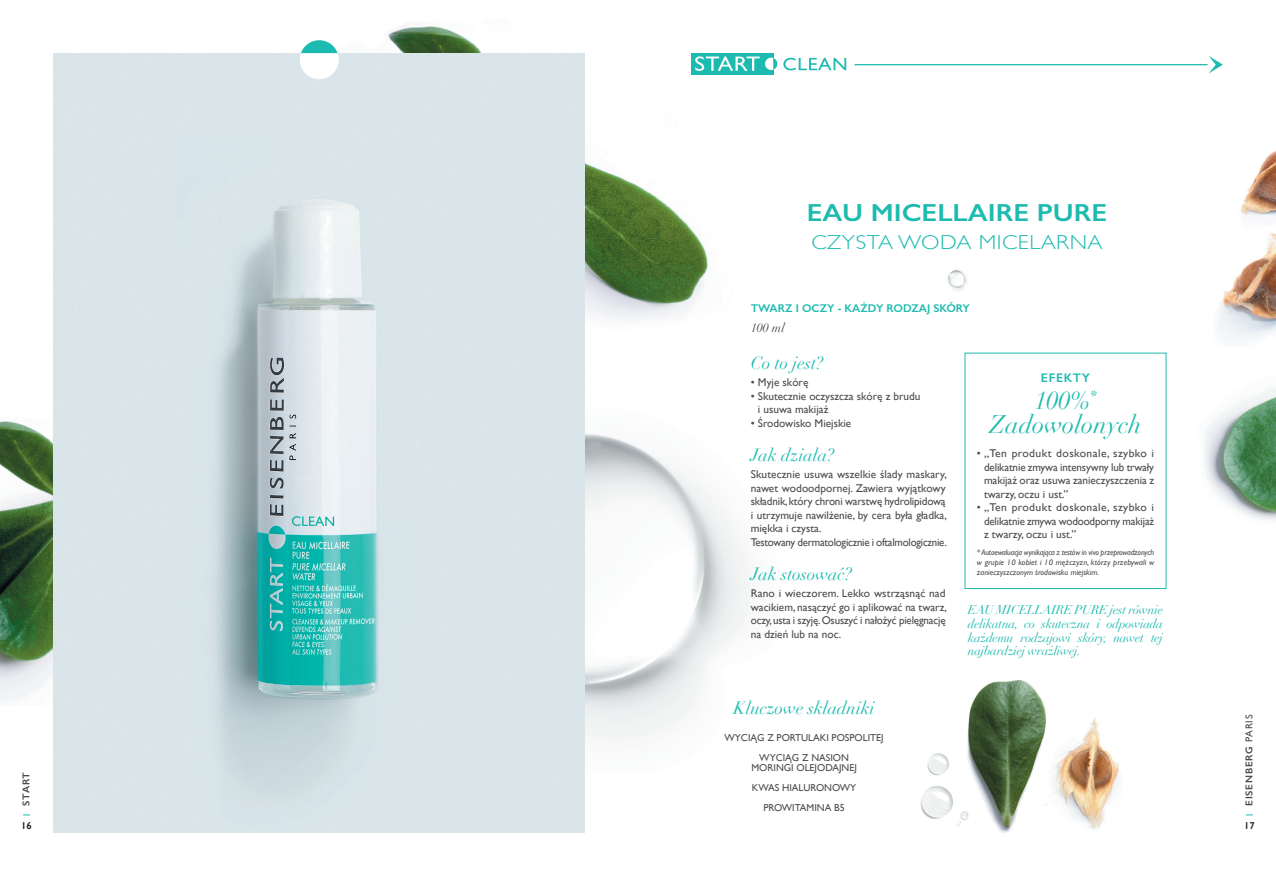
<style>
.page{position:relative;width:1276px;height:886px;background:#fff}
.page>*{position:absolute;margin:0;border:0;box-sizing:border-box;transform-origin:0 0}
.t1{font:italic 25px/23.8px "Didot";color:#1dbbaf;text-align:center}
.t2{font:600 24.75px "Gill Sans";color:#1dbbaf;scale:1.11 1}
.t3{font:300 20.25px "Gill Sans";letter-spacing:.025em;color:#1dbbaf;scale:1.11 1}
.t4{font:italic 17.5px "Didot";color:#1dbbaf}
.t5{font:italic 12.5px/13.8px "Didot";letter-spacing:-.02em;color:#1dbbaf;text-align:justify}
.t6{font:600 12.5px "Gill Sans";letter-spacing:.05em;color:#1dbbaf}
.t7{font:italic 12.5px "Didot";color:#4b4c4d}
.t8{font:11.25px/13.5px "Gill Sans";color:#4b4c4d;text-align:justify}
.t9{font:600 11.25px "Gill Sans";color:#1dbbaf}
.t10{font:10px/20px "Gill Sans";color:#4b4c4d;text-align:center}
.t11{font:600 10px "Gill Sans";letter-spacing:.075em;color:#4b4c4d}
.t12{font:600 10px "Gill Sans";color:#231f20}
.t13{font:italic 8.12px/9.8px "Gill Sans";color:#4b4c4d;text-align:justify}
.s1{font-weight:400}
</style>
<div class="page">
<img style="left:585px;top:434px;width:165px;height:307px">
<img style="left:388px;top:25px;width:94px;height:28px">
<img style="left:585px;top:74px;width:147px;height:245px">
<img style="left:0;top:421px;width:53px;height:280px">
<img style="left:53px;top:53px;width:532px;height:780px">
<img style="left:1181px;top:64px;width:95px;height:277px">
<img style="left:948px;top:270px;width:19px;height:21px">
<img style="left:920px;top:680px;width:213px;height:153px">
<div style="left:300px;top:40px;width:39px;height:39px;background:#fff;border-radius:50%"></div>
<svg style="left:301px;top:40px;width:36px;height:13px"></svg>
<div style="left:691px;top:53px;width:82px;height:21px;background:#1dbbaf"></div>
<svg style="left:695px;top:56px;width:65px;height:15px"></svg>
<div style="left:765px;top:58px;width:12px;height:12px;background:#fff;border-radius:50%"></div>
<svg style="left:773px;top:58px;width:4px;height:12px"></svg>
<svg style="left:783px;top:58px;width:63px;height:12px"></svg>
<hr style="left:854px;top:64px;width:353px;height:1px;background:#1dbbaf">
<svg style="left:1208px;top:56px;width:14px;height:17px"></svg>
<img style="left:1204px;top:388px;width:72px;height:133px">
<p class="t11" style="left:20px;top:806px;width:35px;rotate:-90deg">START</p>
<p class="t12" style="left:21px;top:820px;width:12px">16</p>
<h2 class="t2" style="left:806px;top:197px;width:272px">EAU MICELLAIRE PURE</h2>
<h3 class="t3" style="left:811px;top:227px;width:264px">CZYSTA WODA MICELARNA</h3>
<p class="t9" style="left:751px;top:302px;width:220px">TWARZ I OCZY - KAŻDY RODZAJ SKÓRY</p>
<p class="t7" style="left:751px;top:319px;width:36px">100 ml</p>
<h3 class="t4" style="left:751px;top:352px;width:74px">Co to jest?</h3>
<p class="t8" style="left:751px;top:376px;width:59px">• Myje skórę</p>
<p class="t8" style="left:758px;top:389px;width:164px;text-indent:-7px">• Skutecznie oczyszcza skórę z brudu i usuwa makijaż</p>
<p class="t8" style="left:751px;top:416px;width:102px">• Środowisko Miejskie</p>
<h3 class="t4" style="left:751px;top:444px;width:85px">Jak działa?</h3>
<p class="t8" style="left:751px;top:468px;width:198px;text-align:left">Skutecznie usuwa wszelkie ślady maskary, nawet wodoodpornej. Zawiera wyjątkowy składnik, który chroni warstwę hydrolipidową i utrzymuje nawilżenie, by cera była gładka, miękka i czysta.<br>Testowany dermatologicznie i oftalmologicznie.</p>
<h3 class="t4" style="left:751px;top:563px;width:102px">Jak stosować?</h3>
<p class="t8" style="left:751px;top:587px;width:198px">Rano i wieczorem. Lekko wstrząsnąć nad wacikiem, nasączyć go i aplikować na twarz, oczy, usta i szyję. Osuszyć i nałożyć pielęgnację na dzień lub na noc.</p>
<h3 class="t4" style="left:733px;top:697px;width:143px">Kluczowe składniki</h3>
<p class="t10" style="left:724px;top:727px;width:161px">WYCIĄG Z PORTULAKI POSPOLITEJ<br>WYCIĄG Z NASION</p>
<p class="t10" style="left:751px;top:757px;width:107px">MORINGI OLEJODAJNEJ<br>KWAS HIALURONOWY<br>PROWITAMINA B5</p>
<p class="t6" style="left:1041px;top:370px;width:51px">EFEKTY</p>
<h1 class="t1" style="left:989px;top:389px;width:154px">100%<sup>*<br></sup>Zadowolonych</h1>
<p class="t8" style="left:984px;top:447px;width:172px;text-indent:-7px">• „Ten produkt doskonale, szybko i delikatnie zmywa intensywny lub trwały makijaż oraz usuwa zanieczyszczenia z twarzy, oczu i ust.”</p>
<p class="t8" style="left:984px;top:501px;width:172px;text-indent:-7px">• „Ten produkt doskonale, szybko i delikatnie zmywa wodoodporny makijaż z twarzy, oczu i ust.”</p>
<p class="t13" style="left:977px;top:547px;width:179px">* Autoewaluacja wynikająca z testów in vivo przeprowadzonych w grupie 10 kobiet i 10 mężczyzn, którzy przebywali w zanieczyszczonym środowisku miejskim.</p>
<p class="t5" style="left:968px;top:603px;width:197px">EAU MICELLAIRE PURE jest równie delikatna, co skuteczna i odpowiada każdemu rodzajowi skóry, nawet tej najbardziej wrażliwej.</p>
<p class="t11" style="left:1243px;top:806px;width:92px;rotate:-90deg">EISENBERG <span class="s1">PARIS</span></p>
<p class="t12" style="left:1244px;top:820px;width:12px">17</p>
</div>
